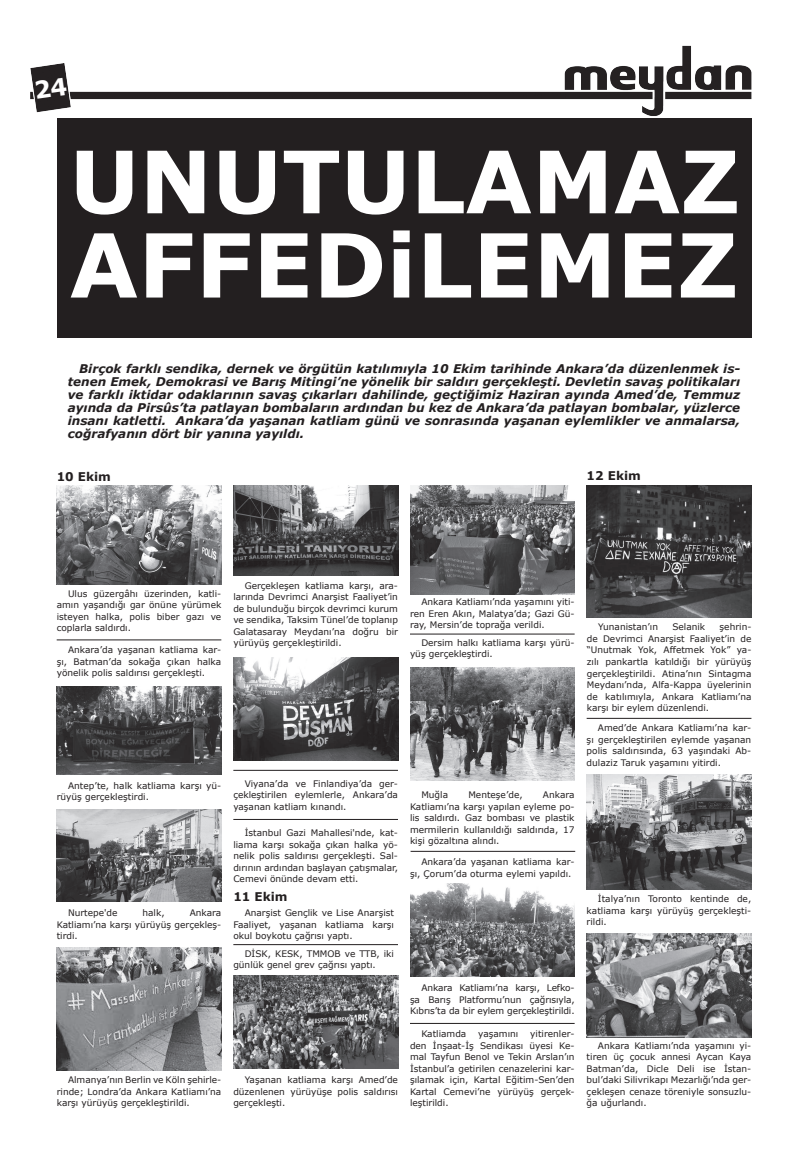
<style>
.page{position:relative;width:808px;height:1163px;background:#fff}
.page>*{position:absolute;margin:0;border:0;box-sizing:border-box;transform-origin:0 0}
.t1{font:700 88.2px "Verdana";color:#fff}
.t2{font:700 86px "Verdana";color:#fff}
.t3{font:italic 700 12px/13px "Verdana";color:#231f20;text-align:justify}
.t4{font:700 12px "Verdana";color:#231f20}
.t5{font:9px/11.5px "Verdana";color:#231f20;text-align:justify}
</style>
<div class="page">
<img style="left:30px;top:45px;width:722px;height:71px">
<img style="left:410px;top:883px;width:165px;height:93px">
<img style="left:410px;top:667px;width:165px;height:113px">
<img style="left:57px;top:485px;width:164px;height:99px">
<hr style="left:57px;top:639px;width:164px;height:1px;background:#231f20">
<hr style="left:233px;top:769px;width:165px;height:1px;background:#231f20">
<hr style="left:410px;top:633px;width:165px;height:1px;background:#231f20">
<hr style="left:411px;top:850px;width:164px;height:1px;background:#231f20">
<hr style="left:233px;top:943px;width:165px;height:1px;background:#231f20">
<hr style="left:233px;top:818px;width:165px;height:1px;background:#231f20">
<hr style="left:410px;top:1022px;width:165px;height:1px;background:#231f20">
<img style="left:57px;top:686px;width:164px;height:88px">
<img style="left:57px;top:809px;width:164px;height:92px">
<img style="left:57px;top:947px;width:164px;height:123px">
<img style="left:233px;top:485px;width:165px;height:90px">
<img style="left:233px;top:975px;width:165px;height:93px">
<img style="left:410px;top:485px;width:165px;height:109px">
<img style="left:587px;top:485px;width:164px;height:132px">
<img style="left:587px;top:774px;width:164px;height:115px">
<img style="left:587px;top:933px;width:164px;height:103px">
<div style="left:57px;top:118px;width:694px;height:220px;background:#231f20"></div>
<img style="left:233px;top:657px;width:165px;height:103px">
<hr style="left:587px;top:717px;width:164px;height:1px;background:#231f20">
<svg style="left:35px;top:77px;width:32px;height:22px"></svg>
<h2 class="t2" style="left:70px;top:121px;width:672px">UNUTULAMAZ</h2>
<h1 class="t1" style="left:70px;top:203px;width:670px">AFFEDiLEMEZ</h1>
<p class="t3" style="left:68px;top:362px;width:674px;text-indent:11px">Birçok farklı sendika, dernek ve örgütün katılımıyla 10 Ekim tarihinde Ankara’da düzenlenmek is&shy;tenen Emek, Demokrasi ve Barış Mitingi’ne yönelik bir saldırı gerçekleşti. Devletin savaş politikaları ve farklı iktidar odaklarının savaş çıkarları dahilinde, geçtiğimiz Haziran ayında Amed’de, Temmuz ayında da Pirsûs’ta patlayan bombaların ardından bu kez de Ankara’da patlayan bombalar, yüzlerce insanı katletti. Ankara’da yaşanan katliam günü ve sonrasında yaşanan eylemlikler ve anmalarsa, coğrafyanın dört bir yanına yayıldı.</p>
<h3 class="t4" style="left:57px;top:468px;width:56px">10 Ekim</h3>
<h3 class="t4" style="left:587px;top:467px;width:56px">12 Ekim</h3>
<p class="t5" style="left:57px;top:587px;width:166px;text-indent:11px">Ulus güzergâhı üzerinden, katli&shy;amın yaşandığı gar önüne yürümek isteyen halka, polis biber gazı ve coplarla saldırdı.</p>
<p class="t5" style="left:57px;top:644px;width:166px;text-indent:11px">Ankara’da yaşanan katliama kar&shy;şı, Batman’da sokağa çıkan halka yönelik polis saldırısı gerçekleşti.</p>
<p class="t5" style="left:233px;top:579px;width:166px;text-indent:11px">Gerçekleşen katliama karşı, ara&shy;larında Devrimci Anarşist Faaliyet’in de bulunduğu birçok devrimci kurum ve sendika, Taksim Tünel’de toplanıp Galatasaray Meydanı’na doğru bir yürüyüş gerçekleştirildi.</p>
<p class="t5" style="left:410px;top:596px;width:166px;text-indent:11px">Ankara Katliamı’nda yaşamını yiti&shy;ren Eren Akın, Malatya’da; Gazi Gü&shy;ray, Mersin’de toprağa verildi.</p>
<p class="t5" style="left:410px;top:636px;width:166px;text-indent:11px">Dersim halkı katliama karşı yürü&shy;yüş gerçekleştirdi.</p>
<p class="t5" style="left:587px;top:621px;width:166px;text-indent:133px">şehrin&shy;de Devrimci Anarşist Faaliyet’in de “Unutmak Yok, Affetmek Yok” ya&shy;zılı pankartla katıldığı bir yürüyüş gerçekleştirildi. Atina’nın Sintagma Meydanı’nda, Alfa-Kappa üyelerinin de katılımıyla, Ankara Katliamı’na karşı bir eylem düzenlendi.</p>
<p class="t5" style="left:587px;top:721px;width:166px;text-indent:11px">Amed’de Ankara Katliamı’na kar&shy;şı gerçekleştirilen eylemde yaşanan polis saldırısında, 63 yaşındaki Ab&shy;dulaziz Taruk yaşamını yitirdi.</p>
<p class="t5" style="left:598px;top:621px;width:61px">Yunanistan’ın</p>
<p class="t5" style="left:672px;top:621px;width:34px">Selanik</p>
<p class="t5" style="left:57px;top:779px;width:166px;text-indent:11px">Antep’te, halk katliama karşı yü&shy;rüyüş gerçekleştirdi.</p>
<p class="t5" style="left:233px;top:777px;width:166px;text-indent:11px">Viyana’da ve Finlandiya’da ger&shy;çekleştirilen eylemlerle, Ankara’da yaşanan katliam kınandı.</p>
<p class="t5" style="left:233px;top:826px;width:166px;text-indent:11px">İstanbul Gazi Mahallesi'nde, kat&shy;liama karşı sokağa çıkan halka yö&shy;nelik polis saldırısı gerçekleşti. Sal&shy;dırının ardından başlayan çatışmalar, Cemevi önünde devam etti.</p>
<h3 class="t4" style="left:233px;top:888px;width:56px">11 Ekim</h3>
<p class="t5" style="left:57px;top:907px;width:166px;text-indent:133px">Ankara Katliamı’na karşı yürüyüş gerçekleş&shy;tirdi.</p>
<p class="t5" style="left:68px;top:907px;width:51px">Nurtepe'de</p>
<p class="t5" style="left:143px;top:907px;width:24px">halk,</p>
<p class="t5" style="left:233px;top:907px;width:162px;text-indent:11px">Anarşist Gençlik ve Lise Anarşist Faaliyet, yaşanan katliama karşı okul boykotu çağrısı yaptı.</p>
<p class="t5" style="left:233px;top:947px;width:162px;text-indent:11px">DİSK, KESK, TMMOB ve TTB, iki günlük genel grev çağrısı yaptı.</p>
<p class="t5" style="left:421px;top:789px;width:28px">Muğla</p>
<p class="t5" style="left:468px;top:789px;width:56px">Menteşe’de,</p>
<p class="t5" style="left:410px;top:789px;width:166px;text-indent:133px">Ankara Katliamı’na karşı yapılan eyleme po&shy;lis saldırdı. Gaz bombası ve plastik mermilerin kullanıldığı saldırıda, 17 kişi gözaltına alındı.</p>
<p class="t5" style="left:410px;top:855px;width:166px;text-indent:11px">Ankara’da yaşanan katliama kar&shy;şı, Çorum’da oturma eylemi yapıldı.</p>
<p class="t5" style="left:587px;top:893px;width:166px;text-indent:11px">İtalya’nın Toronto kentinde de, katliama karşı yürüyüş gerçekleşti&shy;rildi.</p>
<p class="t5" style="left:57px;top:1073px;width:166px;text-indent:11px">Almanya’nın Berlin ve Köln şehirle&shy;rinde; Londra’da Ankara Katliamı’na karşı yürüyüş gerçekleştirildi.</p>
<p class="t5" style="left:233px;top:1073px;width:166px;text-indent:11px">Yaşanan katliama karşı Amed’de düzenlenen yürüyüşe polis saldırısı gerçekleşti.</p>
<p class="t5" style="left:410px;top:981px;width:166px;text-indent:11px">Ankara Katliamı’na karşı, Lefko&shy;şa Barış Platformu’nun çağrısıyla, Kıbrıs’ta da bir eylem gerçekleştirildi.</p>
<p class="t5" style="left:421px;top:1027px;width:47px">Katliamda</p>
<p class="t5" style="left:478px;top:1027px;width:42px">yaşamını</p>
<p class="t5" style="left:410px;top:1027px;width:166px;text-indent:120px">yitirenler&shy;den İnşaat-İş Sendikası üyesi Ke&shy;mal Tayfun Benol ve Tekin Arslan’ın İstanbul’a getirilen cenazelerini kar&shy;şılamak için, Kartal Eğitim-Sen’den Kartal Cemevi’ne yürüyüş gerçek&shy;leştirildi.</p>
<p class="t5" style="left:587px;top:1039px;width:166px;text-indent:11px">Ankara Katliamı’nda yaşamını yi&shy;tiren üç çocuk annesi Aycan Kaya Batman’da, Dicle Deli ise İstan&shy;bul’daki Silivrikapı Mezarlığı’nda ger&shy;çekleşen cenaze töreniyle sonsuzlu&shy;ğa uğurlandı.</p>
</div>
